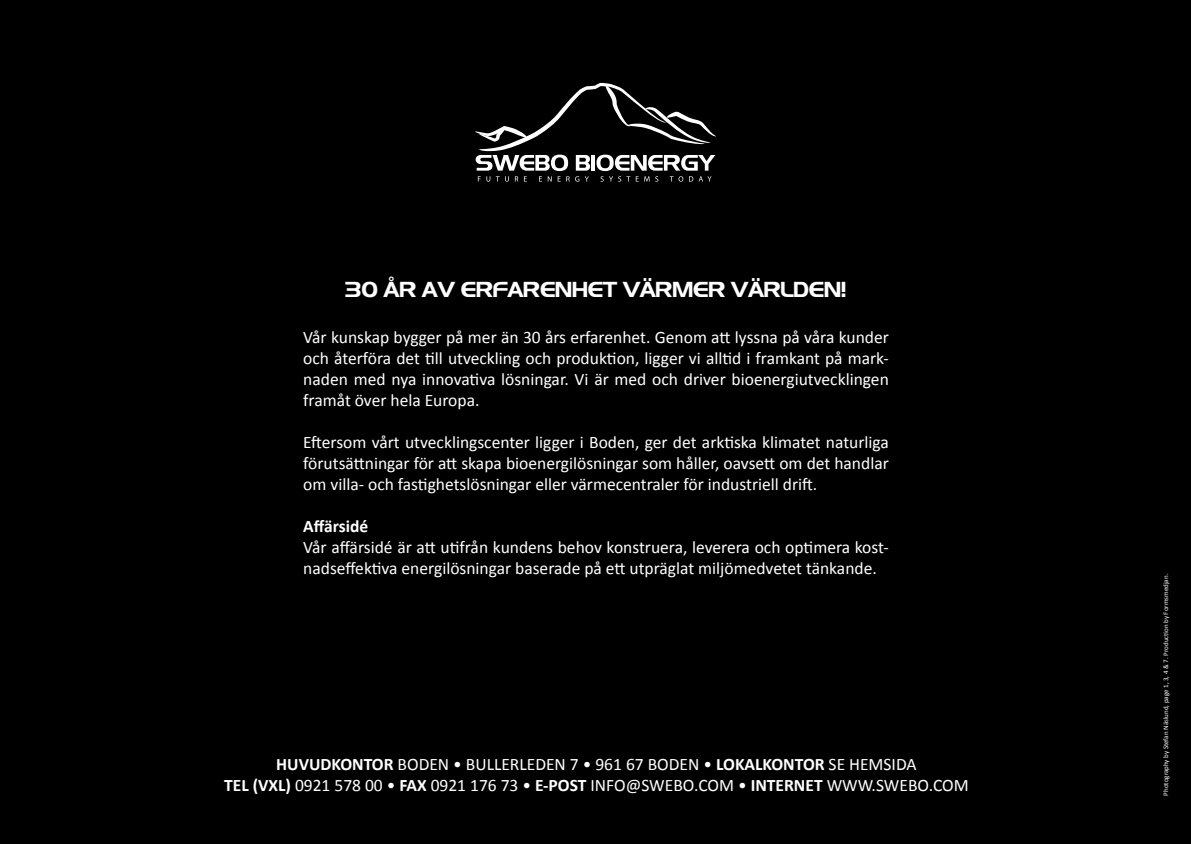
<style>
.page{position:relative;width:1191px;height:844px;background:#fff}
.page>*{position:absolute;margin:0;border:0;box-sizing:border-box;transform-origin:0 0}
.t1{font:21px "Longview";color:#fff}
.t2{font:17.5px/21px "Calibri";color:#fff;text-align:justify}
.t3{font:700 17.5px "Calibri";color:#fff}
.t4{font:7px "Calibri";color:#fff}
.s1{font-weight:700}
</style>
<div class="page">
<div style="left:0;top:0;width:1191px;height:843px;background:#000"></div>
<svg style="left:475px;top:83px;width:241px;height:98px"></svg>
<p class="t1" style="left:345px;top:276px;width:502px">30 ÅR AV ERFARENHET VÄRMER VÄRLDEN!</p>
<p class="t2" style="left:303px;top:325px;width:587px">Vår kunskap bygger på mer än 30 års erfarenhet. Genom att lyssna på våra kunder och återföra det till utveckling och produktion, ligger vi alltid i framkant på mark&shy;naden med nya innovativa lösningar. Vi är med och driver bioenergiutvecklingen framåt över hela Europa.</p>
<p class="t2" style="left:303px;top:430px;width:587px">Eftersom vårt utvecklingscenter ligger i Boden, ger det arktiska klimatet naturliga förutsättningar för att skapa bioenergilösningar som håller, oavsett om det handlar om villa- och fastighetslösningar eller värmecentraler för industriell drift.</p>
<p class="t3" style="left:303px;top:515px;width:66px">Affärsidé</p>
<p class="t2" style="left:303px;top:535px;width:587px">Vår affärsidé är att utifrån kundens behov konstruera, leverera och optimera kost&shy;nadseffektiva energilösningar baserade på ett utpräglat miljömedvetet tänkande.</p>
<p class="t2" style="left:224px;top:752px;width:746px;text-align:center"><span class="s1">HUVUDKONTOR</span> BODEN • BULLERLEDEN 7 • 961 67 BODEN • <span class="s1">LOKALKONTOR</span> SE HEMSIDA<br><span class="s1">TEL (VXL)</span> 0921 578 00 • <span class="s1">FAX</span> 0921 176 73 • <span class="s1">E-POST</span> INFO@SWEBO.COM • <span class="s1">INTERNET</span> WWW.SWEBO.COM</p>
<p class="t4" style="left:1161px;top:795px;width:223px;rotate:-90deg">Photography by Stefan Näslund, page 1, 3, 4 &amp; 7. Production by Formsmedjan.</p>
</div>
